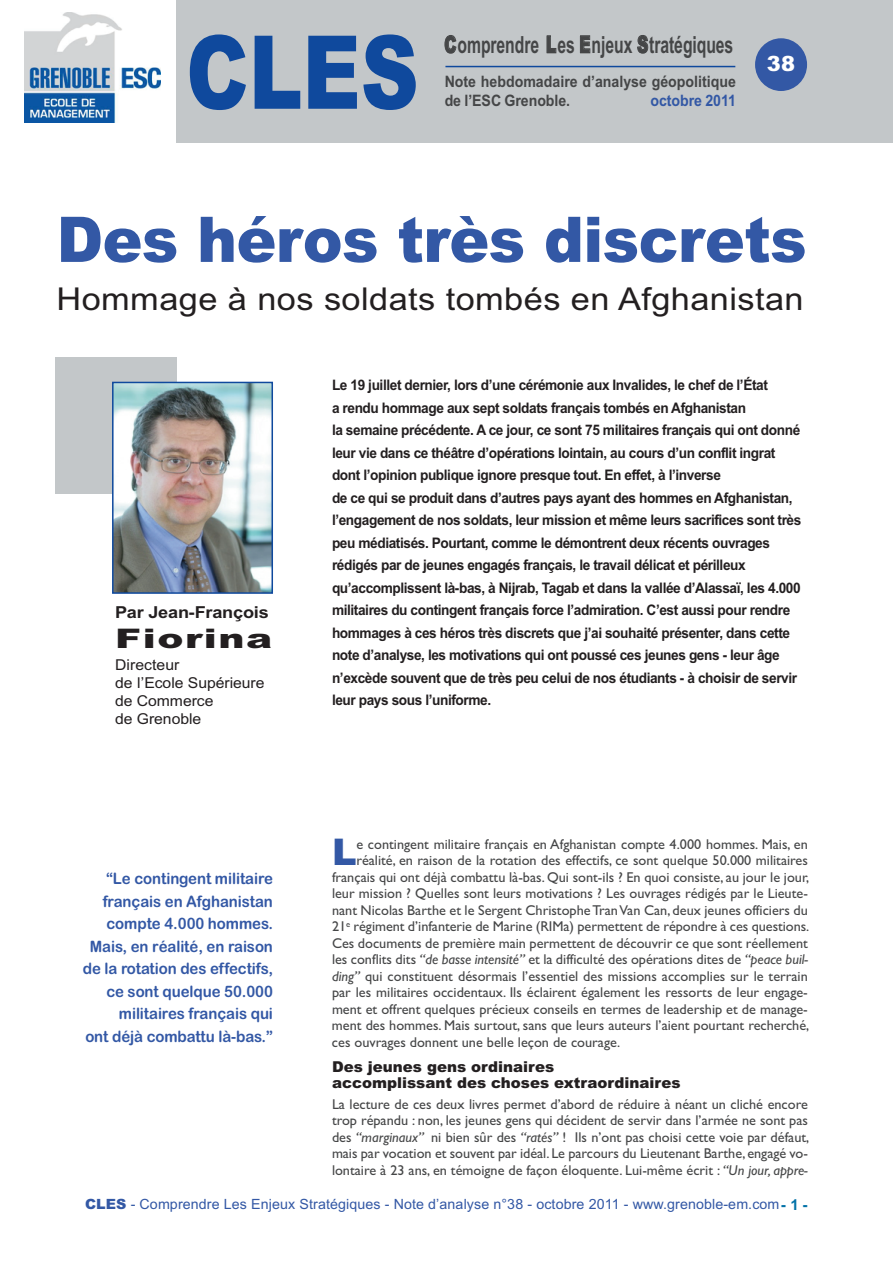
<style>
.page{position:relative;width:893px;height:1263px;background:#fff}
.page>*{position:absolute;margin:0;border:0;box-sizing:border-box;transform-origin:0 0}
.t1{font:900 102px "Arial";color:#0f499d;scale:.79 1}
.t2{font:900 63px "Arial";letter-spacing:-.01em;color:#3358a5;scale:.95 1}
.t3{font:900 36.75px "Arial";color:#3358a5}
.t4{font:31.5px "Arial";letter-spacing:.015em;color:#231f20;scale:1.09 1}
.t5{font:900 27px "Arial";letter-spacing:.04em;color:#231f20;scale:1.45 1}
.t6{font:700 23.55px "Arial";letter-spacing:-.005em;color:#454647;scale:.67 1}
.t7{font:900 21px "Arial";color:#fff}
.t8{font:700 16.5px "Arial";letter-spacing:-.01em;color:#231f20;scale:1.1 1}
.t9{font:15.75px/22.5px "Arial Rounded MT Bold";letter-spacing:-.005em;color:#3358a5;text-align:right;scale:.95 1}
.t10{font:700 15.75px/18.9px "Arial";color:#454647;scale:.9 1}
.t11{font:700 15.75px "Arial";letter-spacing:-.005em;color:#3358a5;scale:.9 1}
.t12{font:900 15px/16.5px "Arial";color:#231f20}
.t13{font:15px/18px "Arial";color:#231f20;scale:1.05 1}
.t14{font:700 14.55px/22.5px "Arial";letter-spacing:-.03em;color:#231f20;scale:.94 1}
.t15{font:14.25px/16.5px "Gill Sans";color:#454647;text-align:justify}
.t16{font:14.1px "Arial";letter-spacing:.01em;color:#3358a5}
.s1{font-weight:900}
.s2{font-style:italic}
.s3{font-weight:700;font-size:15px;color:#0071a7}
</style>
<div class="page">
<div style="left:176px;top:0;width:717px;height:142px;background:#c3c7c9"></div>
<img style="left:24px;top:13px;width:136px;height:110px">
<hr style="left:445px;top:66px;width:290px;height:1px;background:#0f499d">
<div style="left:755px;top:38px;width:52px;height:53px;background:#3358a5;border-radius:50%"></div>
<div style="left:56px;top:357px;width:121px;height:136px;background:#c3c7c9"></div>
<img style="left:115px;top:385px;width:155px;height:206px">
<div style="left:112px;top:382px;width:161px;height:212px;border:2px solid #0f499d"></div>
<h1 class="t1" style="left:186px;top:14px;width:296px">CLES</h1>
<h3 class="t6" style="left:444px;top:31px;width:433px"><span class="s1">C</span>omprendre <span class="s1">L</span>es <span class="s1">E</span>njeux <span class="s1">S</span>tratégiques</h3>
<p class="t10" style="left:445px;top:72px;width:325px">Note hebdomadaire d’analyse géopolitique de l’ESC Grenoble.</p>
<p class="t11" style="left:650px;top:91px;width:96px">octobre 2011</p>
<h3 class="t7" style="left:767px;top:52px;width:30px">38</h3>
<h2 class="t2" style="left:57px;top:203px;width:791px">Des héros très discrets</h2>
<h3 class="t4" style="left:57px;top:281px;width:687px">Hommage à nos soldats tombés en Afghanistan</h3>
<p class="t8" style="left:115px;top:603px;width:141px">Par Jean-François</p>
<h3 class="t5" style="left:115px;top:623px;width:110px">Fiorina</h3>
<p class="t13" style="left:115px;top:655px;width:144px">Directeur<br>de l’Ecole Supérieure de Commerce<br>de Grenoble</p>
<p class="t9" style="left:83px;top:867px;width:202px">“Le contingent militaire français en Afghanistan compte 4.000 hommes.<br>Mais, en réalité, en raison de la rotation des effectifs, ce sont quelque 50.000 militaires français qui<br>ont déjà combattu là-bas.”</p>
<p class="t14" style="left:332px;top:374px;width:501px">Le 19 juillet dernier, lors d’une cérémonie aux Invalides, le chef de l’État<br>a rendu hommage aux sept soldats français tombés en Afghanistan<br>la semaine précédente. A ce jour, ce sont 75 militaires français qui ont donné leur vie dans ce théâtre d’opérations lointain, au cours d’un conflit ingrat dont l’opinion publique ignore presque tout. En effet, à l’inverse<br>de ce qui se produit dans d’autres pays ayant des hommes en Afghanistan, l’engagement de nos soldats, leur mission et même leurs sacrifices sont très peu médiatisés. Pourtant, comme le démontrent deux récents ouvrages rédigés par de jeunes engagés français, le travail délicat et périlleux qu’accomplissent là-bas, à Nijrab, Tagab et dans la vallée d’Alassaï, les 4.000 militaires du contingent français force l’admiration. C’est aussi pour rendre hommages à ces héros très discrets que j’ai souhaité présenter, dans cette note d’analyse, les motivations qui ont poussé ces jeunes gens - leur âge n’excède souvent que de très peu celui de nos étudiants - à choisir de servir leur pays sous l’uniforme.</p>
<h3 class="t3" style="left:332px;top:831px;width:26px">L</h3>
<p class="t15" style="left:356px;top:835px;width:453px">e contingent militaire français en Afghanistan compte 4.000 hommes. Mais, en</p>
<p class="t15" style="left:356px;top:852px;width:453px">réalité, en raison de la rotation des effectifs, ce sont quelque 50.000 militaires</p>
<p class="t15" style="left:332px;top:868px;width:479px">français qui ont déjà combattu là-bas. Qui sont-ils ? En quoi consiste, au jour le jour,</p>
<p class="t15" style="left:332px;top:885px;width:477px">leur mission ? Quelles sont leurs motivations ? Les ouvrages rédigés par le Lieute-</p>
<p class="t15" style="left:332px;top:901px;width:477px">nant Nicolas Barthe et le Sergent ChristopheTranVan Can, deux jeunes officiers du</p>
<p class="t15" style="left:332px;top:918px;width:479px">21<sup>e</sup> régiment d’infanterie de Marine (RIMa) permettent de répondre à ces questions.</p>
<p class="t15" style="left:332px;top:934px;width:477px">Ces documents de première main permettent de découvrir ce que sont réellement</p>
<p class="t15" style="left:332px;top:951px;width:477px">les conflits dits <span class="s2">“de basse intensité”</span> et la difficulté des opérations dites de <span class="s2">“peace buil-</span></p>
<p class="t15" style="left:332px;top:967px;width:477px"><span class="s2">ding”</span> qui constituent désormais l’essentiel des missions accomplies sur le terrain</p>
<p class="t15" style="left:332px;top:984px;width:477px">par les militaires occidentaux. Ils éclairent également les ressorts de leur engage-</p>
<p class="t15" style="left:332px;top:1000px;width:477px">ment et offrent quelques précieux conseils en termes de leadership et de manage-</p>
<p class="t15" style="left:332px;top:1017px;width:479px">ment des hommes. Mais surtout, sans que leurs auteurs l’aient pourtant recherché,</p>
<p class="t15" style="left:332px;top:1033px;width:290px">ces ouvrages donnent une belle leçon de courage.</p>
<p class="t12" style="left:332px;top:1058px;width:350px">Des jeunes gens ordinaires<br>accomplissant des choses extraordinaires</p>
<p class="t15" style="left:332px;top:1096px;width:479px">La lecture de ces deux livres permet d’abord de réduire à néant un cliché encore trop répandu : non, les jeunes gens qui décident de servir dans l’armée ne sont pas des <span class="s2">“marginaux”</span> ni bien sûr des <span class="s2">“ratés”</span> ! Ils n’ont pas choisi cette voie par défaut, mais par vocation et souvent par idéal. Le parcours du Lieutenant Barthe, engagé vo&shy;lontaire à 23 ans, en témoigne de façon éloquente. Lui-même écrit : <span class="s2">“Un jour, appre-</span></p>
<p class="t16" style="left:85px;top:1196px;width:724px"><span class="s1">CLES</span> - Comprendre Les Enjeux Stratégiques - Note d’analyse n°38 - octobre 2011 - www.grenoble-em.com<span class="s3">- 1 -</span></p>
</div>
